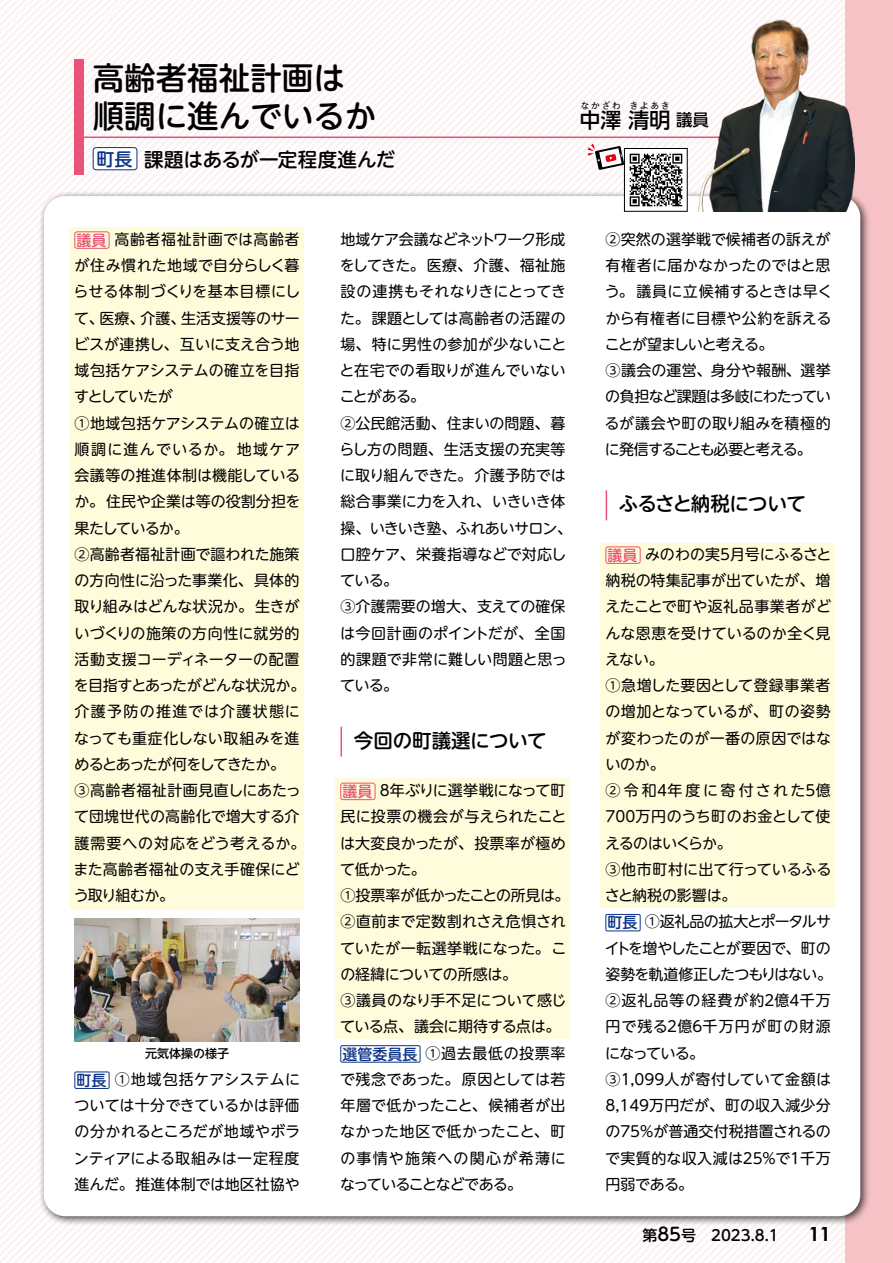
<style>
.page{position:relative;width:893px;height:1263px;background:#fef9f9}
.page>*{position:absolute;margin:0;border:0;box-sizing:border-box;transform-origin:0 0}
.t1{font:500 31.5px/37.5px "UD Shin M Go Pro";color:#000}
.t2{font:500 21px "UD Shin Go NT Pro";color:#000}
.t3{font:500 19.5px "UD Shin M Go Pro";letter-spacing:-.02em;color:#000}
.t4{font:500 18px "UD Shin M Go Pro";color:#0c3388}
.t5{font:500 16.5px "UD Shin Go NT Pro";color:#000}
.t6{font:15px/26.2px "UD Shin M Go Pro";color:#000}
.t7{font:500 15px "UD Shin M Go Pro";color:#000}
.t8{font:500 12px "UD Shin Go NT Pro";color:#000}
.t9{font:500 9px "UD Shin Go NT Pro";letter-spacing:.165em;color:#000}
.s1{font-weight:500;color:#e95377}
.s2{font-weight:500;color:#0c3388}
.s3{font-size:18px}
.s4{font-family:"Century Gothic Pro";font-weight:700;font-size:19.5px}
</style>
<div class="page">
<div style="left:845px;top:0;width:48px;height:1263px;background:#f7c2c6"></div>
<div style="left:38px;top:190px;width:832px;height:1036px;background:#000;opacity:.75"></div>
<div style="left:44px;top:196px;width:816px;height:1020px;background:#fff;border-radius:21px"></div>
<div style="left:600px;top:544px;width:234px;height:364px;background:#fffcdb"></div>
<img style="left:75px;top:919px;width:225px;height:122px">
<div style="left:69px;top:227px;width:234px;height:682px;background:#fffcdb"></div>
<div style="left:335px;top:779px;width:234px;height:260px;background:#fffcdb"></div>
<div style="left:93px;top:148px;width:44px;height:22px;background:#fff;border-radius:3px"></div>
<div style="left:93px;top:147px;width:44px;height:23px;border:1px solid #0c3388;border-radius:3px"></div>
<div style="left:75px;top:232px;width:34px;height:17px;border:1px solid #e95377;border-radius:2px"></div>
<div style="left:75px;top:1072px;width:34px;height:17px;border:1px solid #0c3388;border-radius:2px"></div>
<hr style="left:340px;top:727px;width:2px;height:30px;background:#e95377">
<div style="left:340px;top:783px;width:35px;height:17px;border:1px solid #e95377;border-radius:2px"></div>
<div style="left:340px;top:1045px;width:80px;height:17px;border:1px solid #0c3388;border-radius:2px"></div>
<hr style="left:606px;top:490px;width:1px;height:30px;background:#e95377">
<div style="left:606px;top:547px;width:34px;height:17px;border:1px solid #e95377;border-radius:2px"></div>
<div style="left:606px;top:914px;width:34px;height:17px;border:1px solid #0c3388;border-radius:2px"></div>
<hr style="left:79px;top:137px;width:685px;height:1px;background:#e95377">
<img style="left:698px;top:19px;width:156px;height:193px">
<div style="left:75px;top:60px;width:9px;height:115px;background:#e95377"></div>
<img style="left:626px;top:153px;width:59px;height:54px">
<div style="left:624px;top:148px;width:63px;height:64px;border:1px solid #000"></div>
<svg style="left:588px;top:144px;width:36px;height:26px"></svg>
<h1 class="t1" style="left:93px;top:58px;width:285px">高齢者福祉計画は順調に進んでいるか</h1>
<h3 class="t3" style="left:144px;top:143px;width:253px">課題はあるが一定程度進んだ</h3>
<p class="t4" style="left:97px;top:144px;width:37px">町長</p>
<p class="t9" style="left:580px;top:98px;width:42px">なかざわ</p>
<p class="t9" style="left:629px;top:98px;width:42px">きよあき</p>
<h2 class="t2" style="left:580px;top:103px;width:92px">中澤清明</h2>
<p class="t5" style="left:676px;top:107px;width:34px">議員</p>
<p class="t6" style="left:74px;top:225px;width:233px"><span class="s1">議員</span>高齢者福祉計画では高齢者が住み慣れた地域で自分らしく暮らせる体制づくりを基本目標にして、医療、介護、生活支援等のサービスが連携し、互いに支え合う地域包括ケアシステムの確立を目指すとしていたが<br>①地域包括ケアシステムの確立は順調に進んでいるか。地域ケア会議等の推進体制は機能しているか。住民や企業は等の役割分担を果たしているか。<br>②高齢者福祉計画で謳われた施策の方向性に沿った事業化、具体的取り組みはどんな状況か。生きがいづくりの施策の方向性に就労的活動支援コーディネーターの配置を目指すとあったがどんな状況か。介護予防の推進では介護状態になっても重症化しない取組みを進めるとあったが何をしてきたか。<br>③高齢者福祉計画見直しにあたって団塊世代の高齢化で増大する介護需要への対応をどう考えるか。また高齢者福祉の支え手確保にどう取り組むか。</p>
<p class="t8" style="left:145px;top:1044px;width:86px">元気体操の様子</p>
<p class="t6" style="left:74px;top:1065px;width:228px;text-align:justify"><span class="s2">町長</span> ①地域包括ケアシステムについては十分できているかは評価の分かれるところだが地域やボランティアによる取組みは一定程度進んだ。推進体制では地区社協や</p>
<p class="t6" style="left:340px;top:225px;width:234px">地域ケア会議などネットワーク形成をしてきた。医療、介護、福祉施設の連携もそれなりきにとってきた。課題としては高齢者の活躍の場、特に男性の参加が少ないことと在宅での看取りが進んでいないことがある。<br>②公民館活動、住まいの問題、暮らし方の問題、生活支援の充実等に取り組んできた。介護予防では総合事業に力を入れ、いきいき体操、いきいき塾、ふれあいサロン、口腔ケア、栄養指導などで対応している。<br>③介護需要の増大、支えての確保は今回計画のポイントだが、全国的課題で非常に難しい問題と思っている。</p>
<h3 class="t3" style="left:354px;top:724px;width:194px">今回の町議選について</h3>
<p class="t6" style="left:340px;top:776px;width:231px"><span class="s1">議員</span> 8年ぶりに選挙戦になって町民に投票の機会が与えられたことは大変良かったが、投票率が極めて低かった。<br>①投票率が低かったことの所見は。<br>②直前まで定数割れさえ危惧されていたが一転選挙戦になった。この経緯についての所感は。<br>③議員のなり手不足について感じている点、議会に期待する点は。<span class="s2">選管委員長</span> ①過去最低の投票率で残念であった。原因としては若年層で低かったこと、候補者が出なかった地区で低かったこと、町の事情や施策への関心が希薄になっていることなどである。</p>
<p class="t6" style="left:605px;top:225px;width:229px">②突然の選挙戦で候補者の訴えが有権者に届かなかったのではと思う。議員に立候補するときは早くから有権者に目標や公約を訴えることが望ましいと考える。<br>③議会の運営、身分や報酬、選挙の負担など課題は多岐にわたっているが議会や町の取り組みを積極的に発信することも必要と考える。</p>
<h3 class="t3" style="left:619px;top:488px;width:189px">ふるさと納税について</h3>
<p class="t6" style="left:605px;top:540px;width:229px"><span class="s1">議員</span>みのわの実5月号にふるさと納税の特集記事が出ていたが、増えたことで町や返礼品事業者がどんな恩恵を受けているのか全く見えない。<br>①急増した要因として登録事業者の増加となっているが、町の姿勢が変わったのが一番の原因ではないのか。<br>②令和4年度に寄付された5億<br>700万円のうち町のお金として使えるのはいくらか。<br>③他市町村に出て行っているふるさと納税の影響は。<br><span class="s2">町長</span> ①返礼品の拡大とポータルサイトを増やしたことが要因で、町の姿勢を軌道修正したつもりはない。<br>②返礼品等の経費が約2億4千万円で残る2億6千万円が町の財源になっている。<br>③1,099人が寄付していて金額は<br>8,149万円だが、町の収入減少分の75%が普通交付税措置されるので実質的な収入減は25%で1千万円弱である。</p>
<p class="t7" style="left:642px;top:1223px;width:190px">第<span class="s3">85</span>号　2023.8.1　　<span class="s4">11</span></p>
</div>
